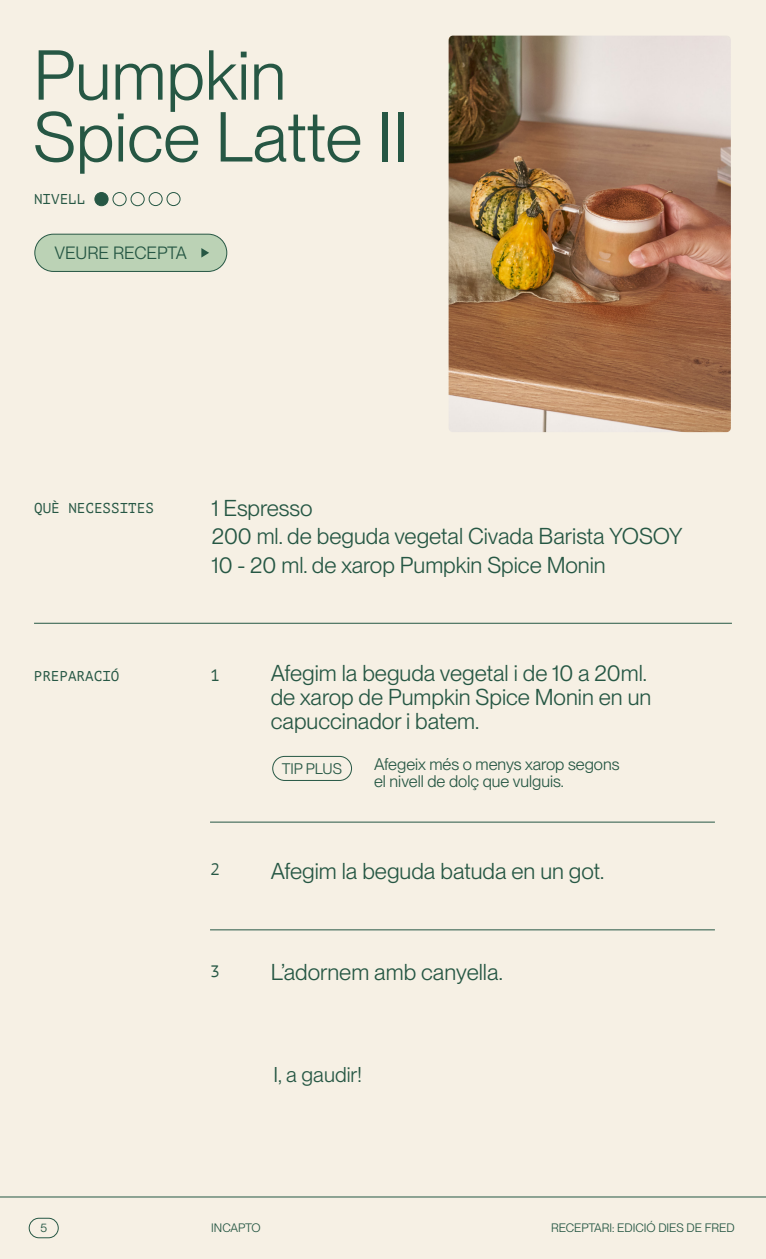
<style>
.page{position:relative;width:766px;height:1259px;background:#fff}
.page>*{position:absolute;margin:0;border:0;box-sizing:border-box;transform-origin:0 0}
.t1{font:69px/61.8px "PP Neue Montreal";color:#265744}
.t2{font:22.5px/24px "PP Neue Montreal";color:#265744}
.t3{font:21px "PP Neue Montreal";color:#265744}
.t4{font:17.4px "PP Neue Montreal";color:#265744}
.t5{font:16.5px/16.8px "PP Neue Montreal";color:#265744}
.t6{font:16.5px "PT Mono";color:#265744}
.t7{font:15px "PP Neue Montreal";color:#265744}
.t8{font:14.25px "PT Mono";color:#265744}
.t9{font:12px "PP Neue Montreal";color:#265744}
</style>
<div class="page">
<div style="left:0;top:0;width:765px;height:1259px;background:#f6f0e4"></div>
<div style="left:29px;top:1217px;width:30px;height:21px;border:1px solid #265744;border-radius:10px"></div>
<hr style="left:0;top:1196px;width:765px;height:1px;background:#265744">
<img style="left:448px;top:36px;width:282px;height:396px">
<hr style="left:210px;top:821px;width:504px;height:1px;background:#265744">
<hr style="left:210px;top:929px;width:504px;height:1px;background:#265744">
<div style="left:272px;top:756px;width:80px;height:25px;border:1px solid #265744;border-radius:12px"></div>
<hr style="left:34px;top:623px;width:697px;height:1px;background:#265744">
<div style="left:35px;top:234px;width:192px;height:37px;background:#bbd2b5;border-radius:19px"></div>
<div style="left:34px;top:234px;width:193px;height:38px;border:1px solid #265744;border-radius:19px"></div>
<svg style="left:201px;top:248px;width:8px;height:9px"></svg>
<div style="left:95px;top:192px;width:13px;height:14px;background:#265744;border-radius:50%"></div>
<div style="left:95px;top:192px;width:13px;height:14px;border:1px solid #265744;border-radius:50%"></div>
<div style="left:112px;top:192px;width:14px;height:14px;border:1px solid #265744;border-radius:50%"></div>
<div style="left:130px;top:192px;width:15px;height:14px;border:1px solid #265744;border-radius:50%"></div>
<div style="left:149px;top:192px;width:13px;height:14px;border:1px solid #265744;border-radius:50%"></div>
<div style="left:166px;top:192px;width:14px;height:14px;border:1px solid #265744;border-radius:50%"></div>
<h1 class="t1" style="left:33px;top:44px;width:376px">Pumpkin<br>Spice Latte II</h1>
<p class="t8" style="left:34px;top:190px;width:53px">NIVELL</p>
<p class="t4" style="left:54px;top:242px;width:134px">VEURE RECEPTA</p>
<p class="t8" style="left:34px;top:499px;width:121px">QUÈ NECESSITES</p>
<p class="t2" style="left:212px;top:493px;width:472px;line-height:28.8px">1 Espresso<br>200 ml. de beguda vegetal Civada Barista YOSOY<br>10 - 20 ml. de xarop Pumpkin Spice Monin</p>
<p class="t8" style="left:34px;top:668px;width:87px">PREPARACIÓ</p>
<p class="t6" style="left:210px;top:666px;width:11px">1</p>
<p class="t2" style="left:270px;top:661px;width:382px">Afegim la beguda vegetal i de 10 a 20ml. de xarop de Pumpkin Spice Monin en un capuccinador i batem.</p>
<p class="t7" style="left:281px;top:760px;width:62px">TIP PLUS</p>
<p class="t5" style="left:374px;top:755px;width:247px">Afegeix més o menys xarop segons el nivell de dolç que vulguis.</p>
<p class="t6" style="left:210px;top:860px;width:11px">2</p>
<p class="t2" style="left:270px;top:859px;width:335px">Afegim la beguda batuda en un got.</p>
<p class="t6" style="left:210px;top:961px;width:11px">3</p>
<p class="t2" style="left:270px;top:960px;width:233px">L’adornem amb canyella.</p>
<p class="t3" style="left:273px;top:1062px;width:90px">I, a gaudir!</p>
<p class="t9" style="left:40px;top:1220px;width:8px">5</p>
<p class="t9" style="left:211px;top:1220px;width:51px">INCAPTO</p>
<p class="t9" style="left:551px;top:1220px;width:185px">RECEPTARI: EDICIÓ DIES DE FRED</p>
</div>
